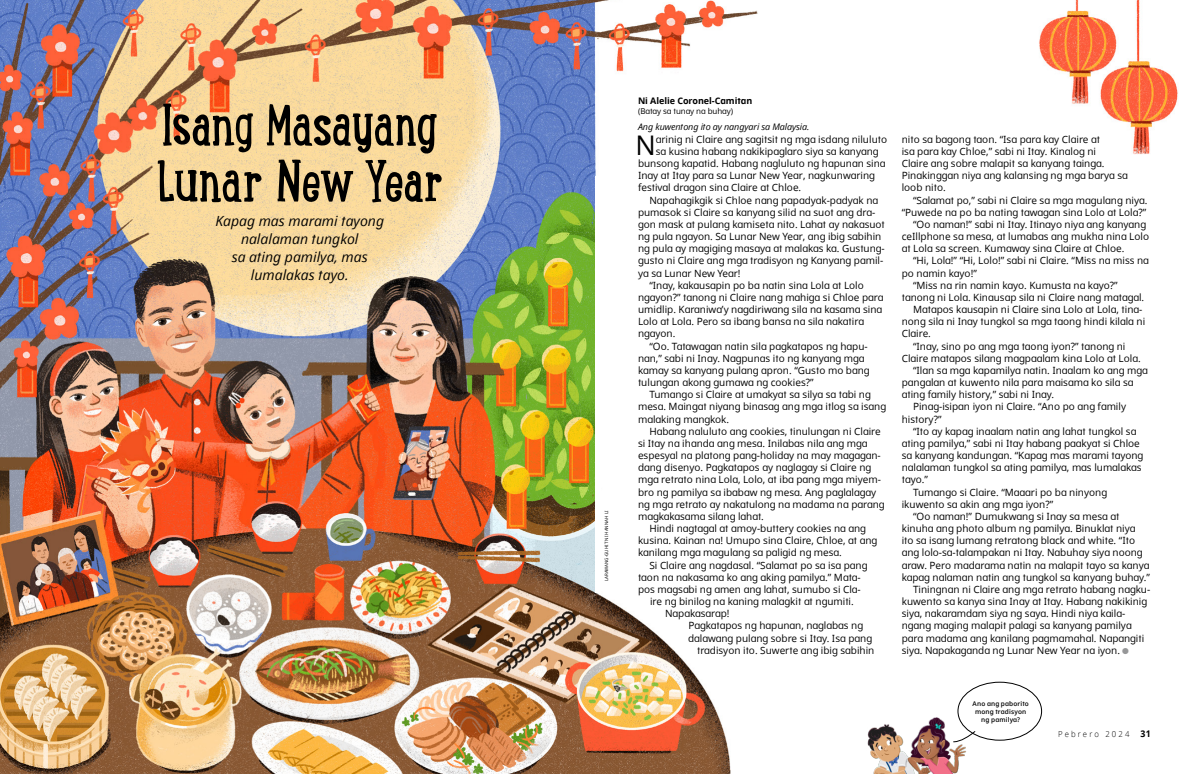
<style>
.page{position:relative;width:1191px;height:774px;background:#fff}
.page>*{position:absolute;margin:0;border:0;box-sizing:border-box;transform-origin:0 0}
.h1_Lunchbox{font:64px/56.2px "Lunch Box Slab";letter-spacing:-.02em;color:#000}
.p1_first{font:27px "Dots Solidlds Lat";color:#000}
.t1{font:italic 14px/18px "Dots Solidlds Lat";color:#000;text-align:center}
.p1{font:10px/12.2px "Dots Solidlds Lat";color:#000}
.p1_first-2{font:10px "Dots Solidlds Lat";color:#000}
.p1_bio{font:italic 9px "Dots Solidlds Lat";letter-spacing:-.01em;color:#000}
.p1_author-name{font:700 9px "Dots Solidlds Lat";letter-spacing:-.005em;color:#000}
.t2{font:300 8.2px "Dots Solidlds Lat";letter-spacing:.28em;color:#000;scale:.95 1}
.p1_author-role{font:8px "Dots Solidlds Lat";letter-spacing:-.005em;color:#000}
.h1_Lunchbox-2{font:600 6.5px/8px "Dots Solidlds Lat";letter-spacing:.02em;color:#000;text-align:center}
.t3{font:4.5px "Dots Solidlds Lat";color:#000}
.s1{font-family:"Ding P Ilds Dpi";font-size:8.5px;color:#969798}
.s2{font-weight:700;font-size:9.2px}
</style>
<div class="page">
<img style="left:0;top:0;width:1178px;height:774px">
<div style="left:958px;top:682px;width:83px;height:58px;background:#fff;border-radius:50%"></div>
<div style="left:957px;top:682px;width:84px;height:58px;border:1px solid #000;border-radius:50%"></div>
<div style="left:595px;top:176px;width:6px;height:417px;background:#fff"></div>
<img style="left:610px;top:678px;width:19px;height:14px">
<img style="left:854px;top:714px;width:125px;height:60px">
<p class="h1_Lunchbox" style="left:156px;top:95px;width:289px">Isang Masayang<br>Lunar New Year</p>
<p class="t1" style="left:215px;top:212px;width:170px">Kapag mas marami tayong nalalaman tungkol<br>sa ating pamilya, mas lumalakas tayo.</p>
<p class="t3" style="left:603px;top:581px;width:72px;rotate:-90deg">LARAWANG-GUHIT NI HANNAH LI</p>
<p class="p1_author-name" style="left:638px;top:94px;width:116px">Ni Alelie Coronel-Camitan</p>
<p class="p1_author-role" style="left:638px;top:105px;width:97px">(Batay sa tunay na buhay)</p>
<p class="p1_bio" style="left:638px;top:121px;width:173px">Ang kuwentong ito ay nangyari sa Malaysia.</p>
<p class="p1_first" style="left:635px;top:125px;width:22px">N</p>
<p class="p1_first-2" style="left:656px;top:132px;width:233px">arinig ni Claire ang sagitsit ng mga isdang niluluto</p>
<p class="p1_first-2" style="left:656px;top:144px;width:224px">sa kusina habang nakikipaglaro siya sa kanyang</p>
<p class="p1_first-2" style="left:638px;top:156px;width:249px">bunsong kapatid. Habang nagluluto ng hapunan sina</p>
<p class="p1_first-2" style="left:638px;top:168px;width:238px">Inay at Itay para sa Lunar New Year, nagkunwaring</p>
<p class="p1_first-2" style="left:638px;top:180px;width:165px">festival dragon sina Claire at Chloe.</p>
<p class="p1" style="left:638px;top:194px;width:248px;text-indent:11px">Napahagikgik si Chloe nang papadyak-padyak na pumasok si Claire sa kanyang silid na suot ang dra&shy;gon mask at pulang kamiseta nito. Lahat ay nakasuot ng pula ngayon. Sa Lunar New Year, ang ibig sabihin ng pula ay magiging masaya at malakas ka. Gustung&shy;gusto ni Claire ang mga tradisyon ng Kanyang pamil&shy;ya sa Lunar New Year!</p>
<p class="p1" style="left:638px;top:279px;width:247px;text-indent:11px">“Inay, kakausapin po ba natin sina Lola at Lolo ngayon?” tanong ni Claire nang mahiga si Chloe para umidlip. Karaniwa’y nagdiriwang sila na kasama sina Lolo at Lola. Pero sa ibang bansa na sila nakatira ngayon.</p>
<p class="p1" style="left:638px;top:340px;width:233px;text-indent:11px">“Oo. Tatawagan natin sila pagkatapos ng hapu&shy;nan,” sabi ni Inay. Nagpunas ito ng kanyang mga kamay sa kanyang pulang apron. “Gusto mo bang tulungan akong gumawa ng cookies?”</p>
<p class="p1" style="left:638px;top:388px;width:249px;text-indent:11px">Tumango si Claire at umakyat sa silya sa tabi ng mesa. Maingat niyang binasag ang mga itlog sa isang malaking mangkok.</p>
<p class="p1" style="left:638px;top:425px;width:248px;text-indent:11px">Habang naluluto ang cookies, tinulungan ni Claire si Itay na ihanda ang mesa. Inilabas nila ang mga espesyal na platong pang-holiday na may magagan&shy;dang disenyo. Pagkatapos ay naglagay si Claire ng mga retrato nina Lola, Lolo, at iba pang mga miyem&shy;bro ng pamilya sa ibabaw ng mesa. Ang paglalagay ng mga retrato ay nakatulong na madama na parang magkakasama silang lahat.</p>
<p class="p1" style="left:638px;top:522px;width:241px;text-indent:11px">Hindi nagtagal at amoy-buttery cookies na ang kusina. Kainan na! Umupo sina Claire, Chloe, at ang kanilang mga magulang sa paligid ng mesa.</p>
<p class="p1" style="left:649px;top:559px;width:219px">Si Claire ang nagdasal. “Salamat po sa isa pang</p>
<p class="p1" style="left:638px;top:571px;width:224px">taon na nakasama ko ang aking pamilya.” Mata-</p>
<p class="p1" style="left:638px;top:583px;width:224px">pos magsabi ng amen ang lahat, sumubo si Cla-</p>
<p class="p1" style="left:650px;top:595px;width:205px">ire ng binilog na kaning malagkit at ngumiti.</p>
<p class="p1" style="left:665px;top:607px;width:66px">Napakasarap!</p>
<p class="p1" style="left:688px;top:620px;width:176px">Pagkatapos ng hapunan, naglabas ng</p>
<p class="p1" style="left:688px;top:632px;width:185px">dalawang pulang sobre si Itay. Isa pang</p>
<p class="p1" style="left:697px;top:644px;width:179px">tradisyon ito. Suwerte ang ibig sabihin</p>
<p class="p1" style="left:901px;top:133px;width:228px">nito sa bagong taon. “Isa para kay Claire at<br>isa para kay Chloe,” sabi ni Itay. Kinalog ni<br>Claire ang sobre malapit sa kanyang tainga.<br>Pinakinggan niya ang kalansing ng mga barya sa loob nito.</p>
<p class="p1" style="left:901px;top:194px;width:247px;text-align:right">“Salamat po,” sabi ni Claire sa mga magulang niya. “Puwede na po ba nating tawagan sina Lolo at Lola?”</p>
<p class="p1" style="left:901px;top:218px;width:249px;text-indent:11px">“Oo naman!” sabi ni Itay. Itinayo niya ang kanyang ceIllphone sa mesa, at lumabas ang mukha nina Lolo at Lola sa screen. Kumaway sina Claire at Chloe.</p>
<p class="p1" style="left:901px;top:255px;width:249px;text-indent:11px">“Hi, Lola!” “Hi, Lolo!” sabi ni Claire. “Miss na miss na po namin kayo!”</p>
<p class="p1" style="left:901px;top:279px;width:244px;text-indent:11px">“Miss na rin namin kayo. Kumusta na kayo?” tanong ni Lola. Kinausap sila ni Claire nang matagal.</p>
<p class="p1" style="left:901px;top:303px;width:245px;text-indent:11px">Matapos kausapin ni Claire sina Lolo at Lola, tina&shy;nong sila ni Inay tungkol sa mga taong hindi kilala ni<br>Claire.</p>
<p class="p1" style="left:901px;top:340px;width:240px;text-align:center">“Inay, sino po ang mga taong iyon?” tanong ni<br>Claire matapos silang magpaalam kina Lolo at Lola.</p>
<p class="p1" style="left:901px;top:364px;width:247px;text-indent:11px">“Ilan sa mga kapamilya natin. Inaalam ko ang mga pangalan at kuwento nila para maisama ko sila sa ating family history,” sabi ni Inay.</p>
<p class="p1" style="left:901px;top:401px;width:226px;text-indent:11px">Pinag-isipan iyon ni Claire. “Ano po ang family history?”</p>
<p class="p1" style="left:901px;top:425px;width:243px;text-indent:11px">“Ito ay kapag inaalam natin ang lahat tungkol sa ating pamilya,” sabi ni Itay habang paakyat si Chloe sa kanyang kandungan. “Kapag mas marami tayong nalalaman tungkol sa ating pamilya, mas lumalakas tayo.”</p>
<p class="p1" style="left:901px;top:486px;width:207px;text-indent:11px">Tumango si Claire. “Maaari po ba ninyong ikuwento sa akin ang mga iyon?”</p>
<p class="p1" style="left:901px;top:510px;width:250px;text-indent:11px">“Oo naman!” Dumukwang si Inay sa mesa at kinuha ang photo album ng pamilya. Binuklat niya<br>ito sa isang lumang retratong black and white. “Ito ang lolo-sa-talampakan ni Itay. Nabuhay siya noong araw. Pero madarama natin na malapit tayo sa kanya kapag nalaman natin ang tungkol sa kanyang buhay.”</p>
<p class="p1" style="left:901px;top:583px;width:250px;text-indent:11px">Tiningnan ni Claire ang mga retrato habang nagku&shy;kuwento sa kanya sina Inay at Itay. Habang nakikinig siya, nakaramdam siya ng saya. Hindi niya kaila&shy;ngang maging malapit palagi sa kanyang pamilya para madama ang kanilang pagmamahal. Napangiti siya. Napakaganda ng Lunar New Year na iyon. <span class="s1">●</span></p>
<p class="h1_Lunchbox-2" style="left:972px;top:699px;width:58px">Ano ang paborito mong tradisyon ng pamilya?</p>
<p class="t2" style="left:1058px;top:728px;width:99px">Pebrero 2024 <span class="s2">31</span></p>
</div>
